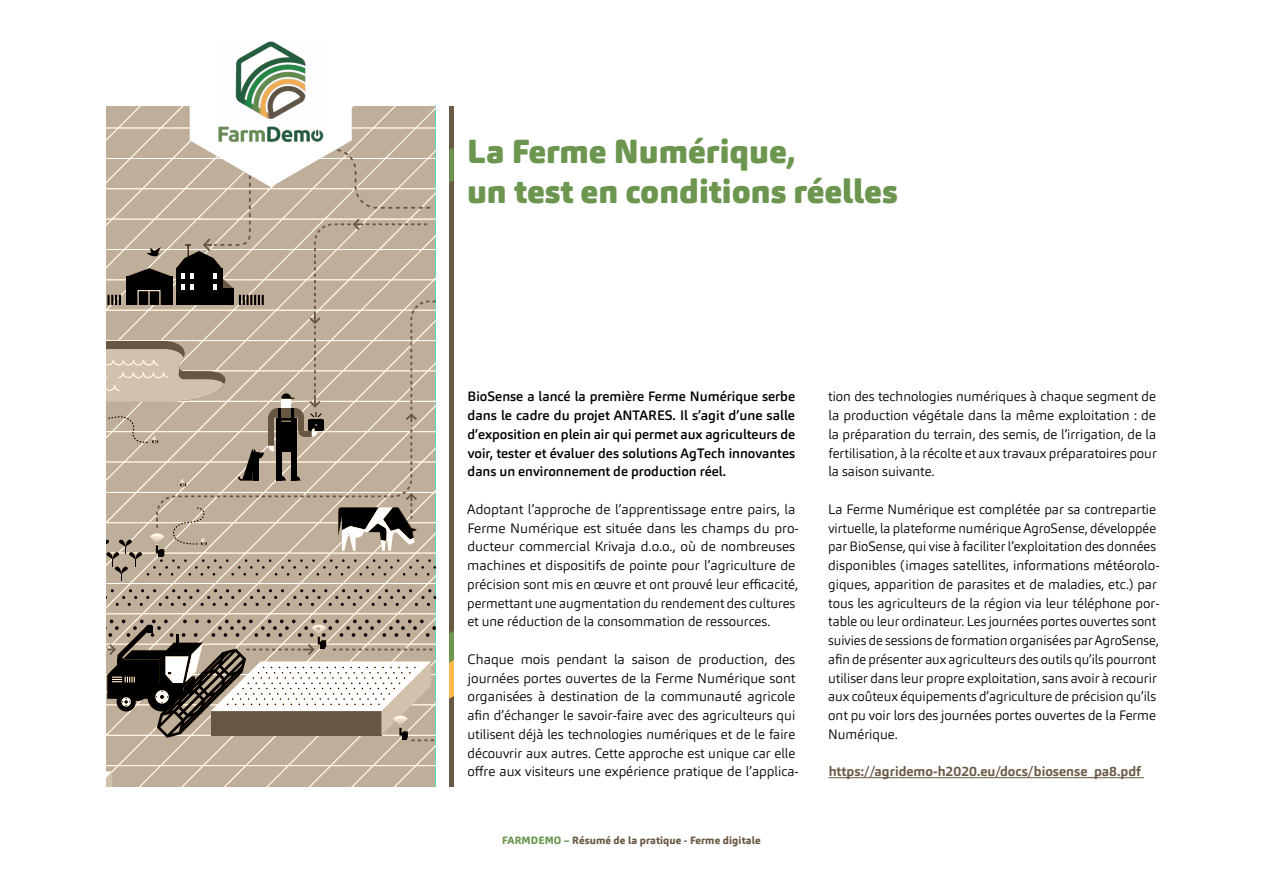
<style>
.page{position:relative;width:1263px;height:893px;background:#fff}
.page>*{position:absolute;margin:0;border:0;box-sizing:border-box;transform-origin:0 0}
.t1{font:900 33px/39.6px "Carnas";color:#6c954f}
.t2{font:300 13.5px/18.8px "Carnas";color:#000}
.t3{font:500 13.5px/18.8px "Carnas";color:#000;text-align:justify}
.t4{font:700 13.5px "Carnas";color:#6a5945}
.t5{font:800 10.5px "Carnas";letter-spacing:.01em;color:#6a5945}
.s1{color:#6c954f}
</style>
<div class="page">
<div style="left:449px;top:106px;width:5px;height:681px;background:#6a5945"></div>
<svg style="left:449px;top:147px;width:5px;height:36px"></svg>
<svg style="left:449px;top:630px;width:5px;height:69px"></svg>
<hr style="left:829px;top:777px;width:315px;height:1px;background:#6a5945">
<svg style="left:106px;top:106px;width:330px;height:681px;background:#bbac9b"></svg>
<img style="left:216px;top:41px;width:110px;height:104px">
<h1 class="t1" style="left:467px;top:131px;width:432px">La Ferme Numérique,<br>un test en conditions réelles</h1>
<p class="t3" style="left:468px;top:387px;width:329px">BioSense a lancé la première Ferme Numérique serbe dans le cadre du projet ANTARES. Il s’agit d’une salle d’exposition en plein air qui permet aux agriculteurs de voir, tester et évaluer des solutions AgTech innovantes dans un environnement de production réel.</p>
<p class="t2" style="left:467px;top:500px;width:333px">Adoptant l’approche de l’apprentissage entre pairs, la Ferme Numérique est située dans les champs du pro&shy;ducteur commercial Krivaja d.o.o., où de nombreuses machines et dispositifs de pointe pour l’agriculture de précision sont mis en œuvre et ont prouvé leur efficacité, permettant une augmentation du rendement des cultures et une réduction de la consommation de ressources.</p>
<p class="t2" style="left:467px;top:650px;width:333px">Chaque mois pendant la saison de production, des journées portes ouvertes de la Ferme Numérique sont organisées à destination de la communauté agricole afin d’échanger le savoir-faire avec des agriculteurs qui utilisent déjà les technologies numériques et de le faire découvrir aux autres. Cette approche est unique car elle offre aux visiteurs une expérience pratique de l’applica-</p>
<p class="t5" style="left:502px;top:833px;width:260px"><span class="s1">FARMDEMO –</span> Résumé de la pratique - Ferme digitale</p>
<p class="t2" style="left:828px;top:387px;width:330px;text-align:justify">tion des technologies numériques à chaque segment de la production végétale dans la même exploitation : de la préparation du terrain, des semis, de l’irrigation, de la fertilisation, à la récolte et aux travaux préparatoires pour la saison suivante.</p>
<p class="t2" style="left:828px;top:500px;width:333px">La Ferme Numérique est complétée par sa contrepartie virtuelle, la plateforme numérique AgroSense, développée par BioSense, qui vise à faciliter l’exploitation des données disponibles (images satellites, informations météorolo&shy;giques, apparition de parasites et de maladies, etc.) par tous les agriculteurs de la région via leur téléphone por&shy;table ou leur ordinateur. Les journées portes ouvertes sont suivies de sessions de formation organisées par AgroSense, afin de présenter aux agriculteurs des outils qu’ils pourront utiliser dans leur propre exploitation, sans avoir à recourir aux coûteux équipements d’agriculture de précision qu’ils ont pu voir lors des journées portes ouvertes de la Ferme Numérique.</p>
<p class="t4" style="left:829px;top:763px;width:314px">https://agridemo-h2020.eu/docs/biosense_pa8.pdf</p>
</div>
